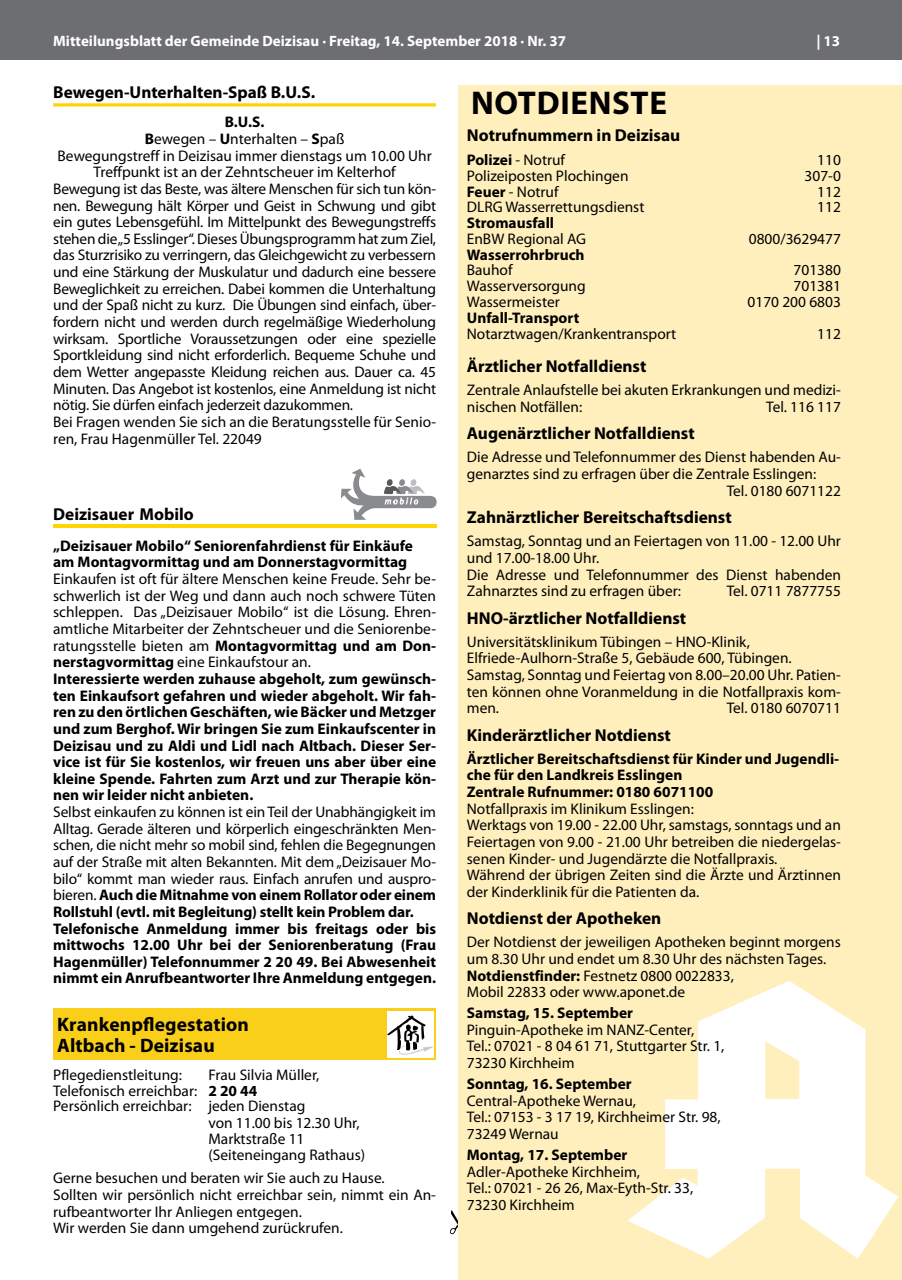
<style>
.page{position:relative;width:902px;height:1280px;background:#fff}
.page>*{position:absolute;margin:0;border:0;box-sizing:border-box;transform-origin:0 0}
.t1{font:700 33px "Myriad Pro";letter-spacing:.02em;color:#000}
.t2{font:700 19.5px/21px "Myriad Pro";letter-spacing:.005em;color:#000}
.t3{font:700 17.25px "Myriad Pro";color:#000}
.t4{font:15.3px/16.6px "Myriad Pro";color:#000}
.t5{font:700 15.3px/16.6px "Myriad Pro";color:#000}
.t6{font:700 15px "Myriad Pro";color:#fff}
.s1{font-weight:700}
.s2{font-weight:400}
</style>
<div class="page">
<div style="left:0;top:0;width:901px;height:60px;background:#6d6e71"></div>
<hr style="left:53px;top:103px;width:383px;height:3px;background:#ffd400">
<svg style="left:341px;top:469px;width:95px;height:51px"></svg>
<hr style="left:53px;top:524px;width:383px;height:4px;background:#ffd400">
<div style="left:53px;top:1008px;width:383px;height:51px;background:#facf19"></div>
<div style="left:387px;top:1011px;width:47px;height:46px;background:#fff"></div>
<svg style="left:387px;top:1015px;width:46px;height:40px"></svg>
<div style="left:458px;top:85px;width:443px;height:1195px;background:#ffefbd"></div>
<svg style="left:627px;top:981px;width:271px;height:278px;fill:#fff"></svg>
<p class="t6" style="left:53px;top:31px;width:514px">Mitteilungsblatt der Gemeinde Deizisau · Freitag, 14. September 2018 · Nr. 37</p>
<p class="t6" style="left:816px;top:31px;width:25px">| 13</p>
<p class="t3" style="left:53px;top:81px;width:263px">Bewegen-Unterhalten-Spaß B.U.S.</p>
<p class="t5" style="left:225px;top:113px;width:41px">B.U.S.</p>
<p class="t4" style="left:145px;top:130px;width:201px"><span class="s1">B</span>ewegen – <span class="s1">U</span>nterhalten – <span class="s1">S</span>paß</p>
<p class="t4" style="left:58px;top:147px;width:375px">Bewegungstreff in Deizisau immer dienstags um 10.00 Uhr</p>
<p class="t4" style="left:93px;top:164px;width:304px">Treffpunkt ist an der Zehntscheuer im Kelterhof</p>
<p class="t4" style="left:53px;top:180px;width:384px">Bewegung ist das Beste, was ältere Menschen für sich tun kön-</p>
<p class="t4" style="left:53px;top:197px;width:384px">nen. Bewegung hält Körper und Geist in Schwung und gibt</p>
<p class="t4" style="left:53px;top:213px;width:384px">ein gutes Lebensgefühl. Im Mittelpunkt des Bewegungstreffs</p>
<p class="t4" style="left:53px;top:230px;width:384px">stehen die „5 Esslinger“. Dieses Übungsprogramm hat zum Ziel,</p>
<p class="t4" style="left:53px;top:247px;width:384px">das Sturzrisiko zu verringern, das Gleichgewicht zu verbessern</p>
<p class="t4" style="left:53px;top:263px;width:384px">und eine Stärkung der Muskulatur und dadurch eine bessere</p>
<p class="t4" style="left:53px;top:280px;width:384px">Beweglichkeit zu erreichen. Dabei kommen die Unterhaltung</p>
<p class="t4" style="left:53px;top:297px;width:384px">und der Spaß nicht zu kurz. Die Übungen sind einfach, über-</p>
<p class="t4" style="left:53px;top:313px;width:384px">fordern nicht und werden durch regelmäßige Wiederholung</p>
<p class="t4" style="left:53px;top:330px;width:384px">wirksam. Sportliche Voraussetzungen oder eine spezielle</p>
<p class="t4" style="left:53px;top:347px;width:384px">Sportkleidung sind nicht erforderlich. Bequeme Schuhe und</p>
<p class="t4" style="left:53px;top:363px;width:384px">dem Wetter angepasste Kleidung reichen aus. Dauer ca. 45</p>
<p class="t4" style="left:53px;top:380px;width:384px">Minuten. Das Angebot ist kostenlos, eine Anmeldung ist nicht</p>
<p class="t4" style="left:53px;top:396px;width:301px">nötig. Sie dürfen einfach jederzeit dazukommen.</p>
<p class="t4" style="left:53px;top:413px;width:384px">Bei Fragen wenden Sie sich an die Beratungsstelle für Senio-</p>
<p class="t4" style="left:53px;top:430px;width:210px">ren, Frau Hagenmüller Tel. 22049</p>
<h1 class="t1" style="left:471px;top:82px;width:197px">NOTDIENSTE</h1>
<p class="t3" style="left:467px;top:123px;width:215px">Notrufnummern in Deizisau</p>
<p class="t5" style="left:467px;top:151px;width:100px">Polizei <span class="s2">- Notruf</span></p>
<p class="t4" style="left:817px;top:151px;width:25px">110</p>
<p class="t4" style="left:467px;top:167px;width:163px">Polizeiposten Plochingen</p>
<p class="t4" style="left:804px;top:167px;width:38px">307-0</p>
<p class="t4" style="left:467px;top:183px;width:93px"><span class="s1">Feuer</span> - Notruf</p>
<p class="t4" style="left:817px;top:183px;width:25px">112</p>
<p class="t4" style="left:467px;top:199px;width:179px">DLRG Wasserrettungsdienst</p>
<p class="t4" style="left:817px;top:199px;width:25px">112</p>
<p class="t5" style="left:467px;top:214px;width:89px">Stromausfall</p>
<p class="t4" style="left:467px;top:230px;width:121px">EnBW Regional AG</p>
<p class="t4" style="left:748px;top:230px;width:94px">0800/3629477</p>
<p class="t5" style="left:467px;top:246px;width:119px">Wasserrohrbruch</p>
<p class="t4" style="left:467px;top:262px;width:47px">Bauhof</p>
<p class="t4" style="left:793px;top:262px;width:49px">701380</p>
<p class="t4" style="left:467px;top:278px;width:120px">Wasserversorgung</p>
<p class="t4" style="left:793px;top:278px;width:49px">701381</p>
<p class="t4" style="left:467px;top:293px;width:94px">Wassermeister</p>
<p class="t4" style="left:747px;top:293px;width:95px">0170 200 6803</p>
<p class="t5" style="left:467px;top:309px;width:114px">Unfall-Transport</p>
<p class="t4" style="left:467px;top:325px;width:211px">Notarztwagen/Krankentransport</p>
<p class="t4" style="left:817px;top:325px;width:25px">112</p>
<p class="t3" style="left:467px;top:355px;width:181px">Ärztlicher Notfalldienst</p>
<p class="t4" style="left:467px;top:382px;width:375px">Zentrale Anlaufstelle bei akuten Erkrankungen und medizi&shy;nischen Notfällen:</p>
<p class="t4" style="left:766px;top:398px;width:76px">Tel. 116 117</p>
<p class="t3" style="left:467px;top:422px;width:229px">Augenärztlicher Notfalldienst</p>
<p class="t4" style="left:467px;top:449px;width:375px">Die Adresse und Telefonnummer des Dienst habenden Au-</p>
<p class="t4" style="left:467px;top:465px;width:351px">genarztes sind zu erfragen über die Zentrale Esslingen:</p>
<p class="t4" style="left:726px;top:482px;width:116px">Tel. 0180 6071122</p>
<p class="t3" style="left:467px;top:506px;width:266px">Zahnärztlicher Bereitschaftsdienst</p>
<p class="t4" style="left:467px;top:532px;width:375px">Samstag, Sonntag und an Feiertagen von 11.00 - 12.00 Uhr und 17.00-18.00 Uhr.<br>Die Adresse und Telefonnummer des Dienst habenden Zahnarztes sind zu erfragen über:</p>
<p class="t3" style="left:53px;top:504px;width:142px">Deizisauer Mobilo</p>
<p class="t5" style="left:53px;top:537px;width:361px">„Deizisauer Mobilo“ Seniorenfahrdienst für Einkäufe am Montagvormittag und am Donnerstagvormittag</p>
<p class="t5" style="left:53px;top:570px;width:384px"><span class="s2">Einkaufen ist oft für ältere Menschen keine Freude. Sehr be&shy;schwerlich ist der Weg und dann auch noch schwere Tüten schleppen. Das „Deizisauer Mobilo“ ist die Lösung. Ehren&shy;amtliche Mitarbeiter der Zehntscheuer und die Seniorenbe&shy;ratungsstelle bieten am</span> Montagvormittag und am Don&shy;nerstagvormittag <span class="s2">eine Einkaufstour an.<br></span>Interessierte werden zuhause abgeholt, zum gewünsch&shy;ten Einkaufsort gefahren und wieder abgeholt. Wir fah&shy;ren zu den örtlichen Geschäften, wie Bäcker und Metzger und zum Berghof. Wir bringen Sie zum Einkaufscenter in Deizisau und zu Aldi und Lidl nach Altbach. Dieser Ser&shy;vice ist für Sie kostenlos, wir freuen uns aber über eine kleine Spende. Fahrten zum Arzt und zur Therapie kön&shy;nen wir leider nicht anbieten.</p>
<p class="t5" style="left:53px;top:803px;width:384px"><span class="s2">Selbst einkaufen zu können ist ein Teil der Unabhängigkeit im Alltag. Gerade älteren und körperlich eingeschränkten Men&shy;schen, die nicht mehr so mobil sind, fehlen die Begegnungen auf der Straße mit alten Bekannten. Mit dem „Deizisauer Mo&shy;bilo“ kommt man wieder raus. Einfach anrufen und auspro&shy;bieren.</span> Auch die Mitnahme von einem Rollator oder einem Rollstuhl (evtl. mit Begleitung) stellt kein Problem dar.<br>Telefonische Anmeldung immer bis freitags oder bis mittwochs 12.00 Uhr bei der Seniorenberatung (Frau Hagenmüller) Telefonnummer 2 20 49. Bei Abwesenheit nimmt ein Anrufbeantworter Ihre Anmeldung entgegen.</p>
<p class="t2" style="left:57px;top:1014px;width:193px">Krankenpflegestation<br>Altbach - Deizisau</p>
<p class="t4" style="left:53px;top:1066px;width:130px">Pflegedienstleitung:</p>
<p class="t4" style="left:208px;top:1066px;width:112px">Frau Silvia Müller,</p>
<p class="t4" style="left:53px;top:1082px;width:206px">Telefonisch erreichbar: <span class="s1">2 20 44</span></p>
<p class="t4" style="left:53px;top:1098px;width:254px">Persönlich erreichbar: jeden Dienstag</p>
<p class="t4" style="left:208px;top:1114px;width:153px">von 11.00 bis 12.30 Uhr,</p>
<p class="t4" style="left:208px;top:1130px;width:97px">Marktstraße 11</p>
<p class="t4" style="left:208px;top:1146px;width:158px">(Seiteneingang Rathaus)</p>
<p class="t4" style="left:53px;top:1169px;width:384px">Gerne besuchen und beraten wir Sie auch zu Hause.<br>Sollten wir persönlich nicht erreichbar sein, nimmt ein An&shy;rufbeantworter Ihr Anliegen entgegen.<br>Wir werden Sie dann umgehend zurückrufen.</p>
<p class="t4" style="left:726px;top:582px;width:116px">Tel. 0711 7877755</p>
<p class="t3" style="left:467px;top:606px;width:221px">HNO-ärztlicher Notfalldienst</p>
<p class="t4" style="left:467px;top:633px;width:375px">Universitätsklinikum Tübingen – HNO-Klinik, Elfriede-Aulhorn-Straße 5, Gebäude 600, Tübingen.<br>Samstag, Sonntag und Feiertag von 8.00–20.00 Uhr. Patien&shy;ten können ohne Voranmeldung in die Notfallpraxis kom&shy;men.</p>
<p class="t4" style="left:726px;top:699px;width:116px">Tel. 0180 6070711</p>
<p class="t3" style="left:467px;top:723px;width:205px">Kinderärztlicher Notdienst</p>
<p class="t5" style="left:467px;top:750px;width:374px">Ärztlicher Bereitschaftsdienst für Kinder und Jugendli&shy;che für den Landkreis Esslingen<br>Zentrale Rufnummer: 0180 6071100</p>
<p class="t4" style="left:467px;top:800px;width:375px">Notfallpraxis im Klinikum Esslingen:<br>Werktags von 19.00 - 22.00 Uhr, samstags, sonntags und an Feiertagen von 9.00 - 21.00 Uhr betreiben die niedergelas&shy;senen Kinder- und Jugendärzte die Notfallpraxis.<br>Während der übrigen Zeiten sind die Ärzte und Ärztinnen der Kinderklinik für die Patienten da.</p>
<p class="t3" style="left:467px;top:907px;width:196px">Notdienst der Apotheken</p>
<p class="t4" style="left:467px;top:933px;width:375px">Der Notdienst der jeweiligen Apotheken beginnt morgens um 8.30 Uhr und endet um 8.30 Uhr des nächsten Tages.<br><span class="s1">Notdienstfinder:</span> Festnetz 0800 0022833,<br>Mobil 22833 oder www.aponet.de</p>
<p class="t5" style="left:467px;top:1004px;width:168px">Samstag, 15. September</p>
<p class="t4" style="left:467px;top:1021px;width:259px">Pinguin-Apotheke im NANZ-Center,<br>Tel.: 07021 - 8 04 61 71, Stuttgarter Str. 1,<br>73230 Kirchheim</p>
<p class="t5" style="left:467px;top:1075px;width:166px">Sonntag, 16. September</p>
<p class="t4" style="left:467px;top:1092px;width:255px">Central-Apotheke Wernau,<br>Tel.: 07153 - 3 17 19, Kirchheimer Str. 98,<br>73249 Wernau</p>
<p class="t5" style="left:467px;top:1146px;width:162px">Montag, 17. September</p>
<p class="t4" style="left:467px;top:1163px;width:228px">Adler-Apotheke Kirchheim,<br>Tel.: 07021 - 26 26, Max-Eyth-Str. 33,<br>73230 Kirchheim</p>
</div>
